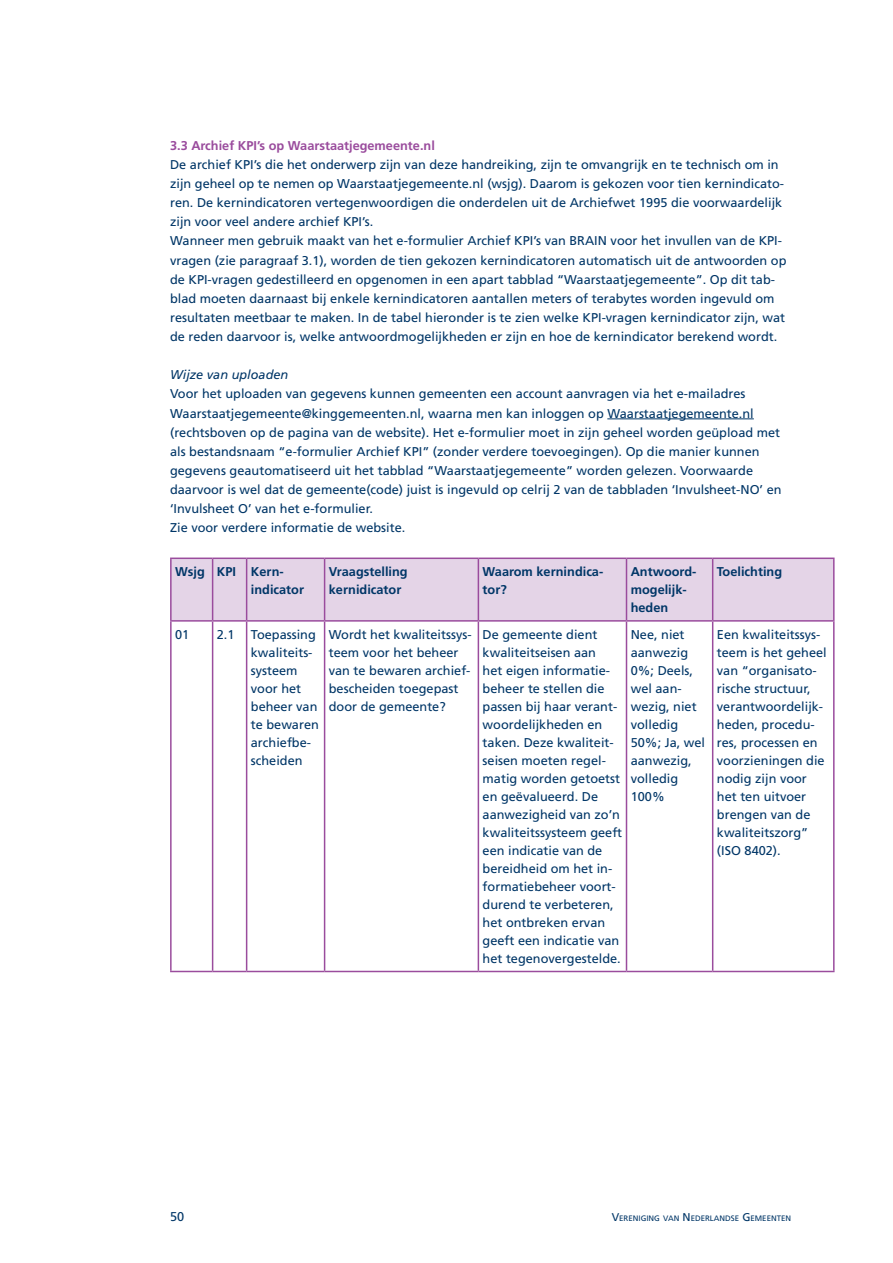
<style>
.page{position:relative;width:893px;height:1263px;background:#fff}
.page>*{position:absolute;margin:0;border:0;box-sizing:border-box;transform-origin:0 0}
.t1{font:12.75px/18px "Frutiger LT Std";color:#003667}
.t2{font:700 12.75px/18px "Frutiger LT Std";color:#003667}
.t3{font:700 12.75px "Frutiger LT Std";color:#9a4c9d}
.t4{font:italic 12.75px "Frutiger LT Std";color:#003667}
.t5{font:7.8px "Frutiger LT Std";color:#003667}
.s1{font-size:11.25px}
</style>
<div class="page">
<hr style="left:607px;top:418px;width:147px;height:1px;background:#003667">
<div style="left:172px;top:559px;width:661px;height:61px;background:#e4d4e7"></div>
<svg style="left:172px;top:622px;width:661px;height:349px"></svg>
<hr style="left:170px;top:622px;width:2px;height:349px;background:#9a4c9d">
<hr style="left:212px;top:622px;width:1px;height:349px;background:#9a4c9d">
<hr style="left:246px;top:622px;width:1px;height:349px;background:#9a4c9d">
<hr style="left:324px;top:622px;width:1px;height:349px;background:#9a4c9d">
<hr style="left:478px;top:622px;width:1px;height:349px;background:#9a4c9d">
<hr style="left:626px;top:622px;width:1px;height:349px;background:#9a4c9d">
<hr style="left:712px;top:622px;width:1px;height:349px;background:#9a4c9d">
<hr style="left:833px;top:622px;width:2px;height:349px;background:#9a4c9d">
<hr style="left:170px;top:971px;width:43px;height:1px;background:#9a4c9d">
<hr style="left:213px;top:971px;width:34px;height:1px;background:#9a4c9d">
<hr style="left:247px;top:971px;width:78px;height:1px;background:#9a4c9d">
<hr style="left:325px;top:971px;width:153px;height:1px;background:#9a4c9d">
<hr style="left:478px;top:971px;width:148px;height:1px;background:#9a4c9d">
<hr style="left:626px;top:971px;width:87px;height:1px;background:#9a4c9d">
<hr style="left:713px;top:971px;width:122px;height:1px;background:#9a4c9d">
<hr style="left:170px;top:557px;width:43px;height:2px;background:#9a4c9d">
<hr style="left:170px;top:559px;width:2px;height:61px;background:#9a4c9d">
<hr style="left:213px;top:557px;width:34px;height:2px;background:#9a4c9d">
<hr style="left:212px;top:559px;width:1px;height:61px;background:#9a4c9d">
<hr style="left:247px;top:557px;width:78px;height:2px;background:#9a4c9d">
<hr style="left:246px;top:559px;width:1px;height:61px;background:#9a4c9d">
<hr style="left:325px;top:557px;width:153px;height:2px;background:#9a4c9d">
<hr style="left:324px;top:559px;width:1px;height:61px;background:#9a4c9d">
<hr style="left:478px;top:557px;width:148px;height:2px;background:#9a4c9d">
<hr style="left:478px;top:559px;width:1px;height:61px;background:#9a4c9d">
<hr style="left:626px;top:557px;width:87px;height:2px;background:#9a4c9d">
<hr style="left:626px;top:559px;width:1px;height:61px;background:#9a4c9d">
<hr style="left:713px;top:557px;width:122px;height:2px;background:#9a4c9d">
<hr style="left:712px;top:559px;width:1px;height:61px;background:#9a4c9d">
<hr style="left:833px;top:559px;width:2px;height:61px;background:#9a4c9d">
<hr style="left:170px;top:620px;width:43px;height:2px;background:#9a4c9d">
<hr style="left:213px;top:620px;width:34px;height:2px;background:#9a4c9d">
<hr style="left:247px;top:620px;width:78px;height:2px;background:#9a4c9d">
<hr style="left:325px;top:620px;width:153px;height:2px;background:#9a4c9d">
<hr style="left:478px;top:620px;width:148px;height:2px;background:#9a4c9d">
<hr style="left:626px;top:620px;width:87px;height:2px;background:#9a4c9d">
<hr style="left:713px;top:620px;width:122px;height:2px;background:#9a4c9d">
<p class="t3" style="left:170px;top:138px;width:266px">3.3 Archief KPI’s op Waarstaatjegemeente.nl</p>
<p class="t1" style="left:170px;top:155px;width:618px;line-height:19.2px">De archief KPI’s die het onderwerp zijn van deze handreiking, zijn te omvangrijk en te technisch om in zijn geheel op te nemen op Waarstaatjegemeente.nl (wsjg). Daarom is gekozen voor tien kernindicato&shy;ren. De kernindicatoren vertegenwoordigen die onderdelen uit de Archiefwet 1995 die voorwaardelijk zijn voor veel andere archief KPI’s.<br>Wanneer men gebruik maakt van het e-formulier Archief KPI’s van BRAIN voor het invullen van de KPI&shy;vragen (zie paragraaf 3.1), worden de tien gekozen kernindicatoren automatisch uit de antwoorden op de KPI-vragen gedestilleerd en opgenomen in een apart tabblad “Waarstaatjegemeente”. Op dit tab&shy;blad moeten daarnaast bij enkele kernindicatoren aantallen meters of terabytes worden ingevuld om resultaten meetbaar te maken. In de tabel hieronder is te zien welke KPI-vragen kernindicator zijn, wat de reden daarvoor is, welke antwoordmogelijkheden er zijn en hoe de kernindicator berekend wordt.</p>
<p class="t4" style="left:170px;top:367px;width:120px">Wijze van uploaden</p>
<p class="t1" style="left:170px;top:384px;width:613px;line-height:19.2px">Voor het uploaden van gegevens kunnen gemeenten een account aanvragen via het e-mailadres Waarstaatjegemeente@kinggemeenten.nl, waarna men kan inloggen op Waarstaatjegemeente.nl (rechtsboven op de pagina van de website). Het e-formulier moet in zijn geheel worden geüpload met als bestandsnaam “e-formulier Archief KPI” (zonder verdere toevoegingen). Op die manier kunnen gegevens geautomatiseerd uit het tabblad “Waarstaatjegemeente” worden gelezen. Voorwaarde daarvoor is wel dat de gemeente(code) juist is ingevuld op celrij 2 van de tabbladen ‘Invulsheet-NO’ en ‘Invulsheet O’ van het e-formulier.<br>Zie voor verdere informatie de website.</p>
<p class="t2" style="left:175px;top:563px;width:61px">Wsjg KPI</p>
<p class="t2" style="left:251px;top:563px;width:55px">Kern&shy;indicator</p>
<p class="t2" style="left:329px;top:563px;width:80px">Vraagstelling kernidicator</p>
<p class="t2" style="left:483px;top:563px;width:122px">Waarom kernindica&shy;tor?</p>
<p class="t2" style="left:631px;top:563px;width:67px">Antwoord&shy;mogelijk&shy;heden</p>
<p class="t2" style="left:717px;top:563px;width:67px">Toelichting</p>
<p class="t1" style="left:175px;top:625px;width:16px">01</p>
<p class="t1" style="left:217px;top:625px;width:19px">2.1</p>
<p class="t1" style="left:251px;top:625px;width:70px">Toepassing kwaliteits&shy;systeem voor het beheer van te bewaren archiefbe&shy;scheiden</p>
<p class="t1" style="left:329px;top:626px;width:144px">Wordt het kwaliteitssys&shy;teem voor het beheer van te bewaren archief&shy;bescheiden toegepast door de gemeente?</p>
<p class="t1" style="left:483px;top:626px;width:141px">De gemeente dient kwaliteitseisen aan<br>het eigen informatie&shy;beheer te stellen die passen bij haar verant&shy;woordelijkheden en taken. Deze kwaliteit&shy;seisen moeten regel&shy;matig worden getoetst en geëvalueerd. De aanwezigheid van zo’n kwaliteitssysteem geeft een indicatie van de bereidheid om het in&shy;formatiebeheer voort&shy;durend te verbeteren, het ontbreken ervan geeft een indicatie van het tegenovergestelde.</p>
<p class="t1" style="left:631px;top:626px;width:76px">Nee, niet aanwezig<br>0%; Deels, wel aan&shy;wezig, niet volledig<br>50%; Ja, wel aanwezig, volledig<br>100%</p>
<p class="t1" style="left:717px;top:626px;width:111px">Een kwaliteitssys&shy;teem is het geheel van “organisato&shy;rische structuur, verantwoordelijk&shy;heden, procedu&shy;res, processen en voorzieningen die nodig zijn voor het ten uitvoer brengen van de kwaliteitszorg” (ISO 8402).</p>
<p class="t1" style="left:170px;top:1208px;width:16px">50</p>
<p class="t5" style="left:612px;top:1214px;width:181px"><span class="s1">V</span>ERENIGING VAN <span class="s1">N</span> EDERLANDSE <span class="s1">G</span> EMEENTEN</p>
</div>
